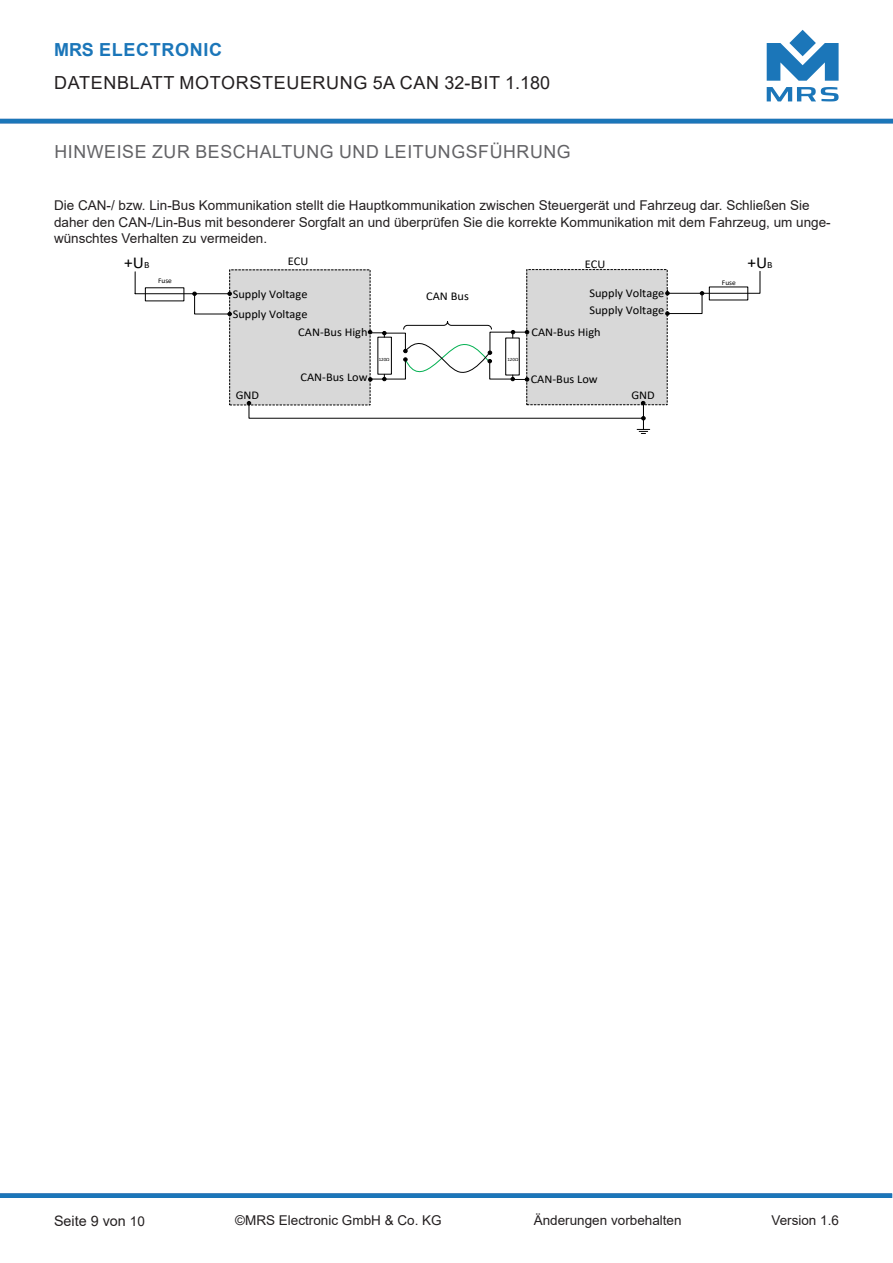
<style>
.page{position:relative;width:893px;height:1263px;background:#fff}
.page>*{position:absolute;margin:0;border:0;box-sizing:border-box;transform-origin:0 0}
.t1{font:18px "Arial";letter-spacing:.035em;color:#231f20}
.t2{font:18px "Arial";letter-spacing:.035em;color:#636366}
.t3{font:700 18px "Arial";letter-spacing:.035em;color:#1b76b9}
.t4{font:16.65px "Calibri";color:#000;scale:1.04 1}
.t5{font:14.4px "Arial";color:#231f20}
.t6{font:13.5px/16.2px "Arial";color:#231f20}
.t7{font:11.85px "Calibri";color:#000;scale:1.04 1}
.t8{font:7.2px "Calibri";color:#000;scale:1.04 1}
.t9{font:4.8px "Calibri";color:#000;scale:1.04 1}
.s1{font-size:9.45px}
.s2{font-size:13.5px}
</style>
<div class="page">
<svg style="left:767px;top:87px;width:72px;height:14px"></svg>
<svg style="left:767px;top:30px;width:72px;height:51px"></svg>
<div style="left:0;top:1193px;width:892px;height:5px;background:#1b76b9"></div>
<hr style="left:0;top:119px;width:893px;height:4px;background:#1b76b9">
<div style="left:230px;top:270px;width:140px;height:135px;background:#d8d8d8"></div>
<svg style="left:135px;top:272px;width:97px;height:44px"></svg>
<div style="left:527px;top:270px;width:140px;height:135px;background:#d8d8d8"></div>
<svg style="left:666px;top:271px;width:94px;height:44px"></svg>
<svg style="left:247px;top:401px;width:403px;height:33px"></svg>
<svg style="left:368px;top:321px;width:161px;height:70px"></svg>
<h1 class="t3" style="left:54px;top:37px;width:169px">MRS ELECTRONIC</h1>
<h1 class="t1" style="left:54px;top:70px;width:497px">DATENBLATT MOTORSTEUERUNG 5A CAN 32-BIT 1.180</h1>
<p class="t2" style="left:54px;top:139px;width:518px">HINWEISE ZUR BESCHALTUNG UND LEITUNGSFÜHRUNG</p>
<p class="t6" style="left:54px;top:197px;width:778px">Die CAN-/ bzw. Lin-Bus Kommunikation stellt die Hauptkommunikation zwischen Steuergerät und Fahrzeug dar. Schließen Sie daher den CAN-/Lin-Bus mit besonderer Sorgfalt an und überprüfen Sie die korrekte Kommunikation mit dem Fahrzeug, um unge&shy;wünschtes Verhalten zu vermeiden.</p>
<p class="t4" style="left:124px;top:251px;width:26px">+U<span class="s1">B</span></p>
<p class="t8" style="left:158px;top:276px;width:15px">Fuse</p>
<p class="t7" style="left:288px;top:253px;width:21px">ECU</p>
<p class="t7" style="left:585px;top:256px;width:21px">ECU</p>
<p class="t4" style="left:747px;top:251px;width:26px">+U<span class="s1">B</span></p>
<p class="t8" style="left:722px;top:277px;width:15px">Fuse</p>
<p class="t7" style="left:233px;top:286px;width:74px">Supply Voltage</p>
<p class="t7" style="left:426px;top:288px;width:42px">CAN Bus</p>
<p class="t7" style="left:589px;top:285px;width:74px">Supply Voltage</p>
<p class="t7" style="left:233px;top:306px;width:74px">Supply Voltage</p>
<p class="t7" style="left:589px;top:302px;width:74px">Supply Voltage</p>
<p class="t7" style="left:298px;top:324px;width:68px">CAN-Bus High</p>
<p class="t7" style="left:531px;top:324px;width:68px">CAN-Bus High</p>
<p class="t9" style="left:379px;top:356px;width:12px">120Ω</p>
<p class="t9" style="left:507px;top:356px;width:12px">120Ω</p>
<p class="t7" style="left:300px;top:369px;width:66px">CAN-Bus Low</p>
<p class="t7" style="left:531px;top:371px;width:66px">CAN-Bus Low</p>
<p class="t7" style="left:236px;top:386px;width:24px">GND</p>
<p class="t7" style="left:631px;top:386px;width:24px">GND</p>
<p class="t5" style="left:54px;top:1211px;width:92px">Seite 9 von <span class="s2">10</span></p>
<p class="t6" style="left:235px;top:1212px;width:208px">©MRS Electronic GmbH &amp; Co. KG</p>
<p class="t6" style="left:534px;top:1212px;width:149px">Änderungen vorbehalten</p>
<p class="t6" style="left:771px;top:1212px;width:69px">Version 1.6</p>
</div>
